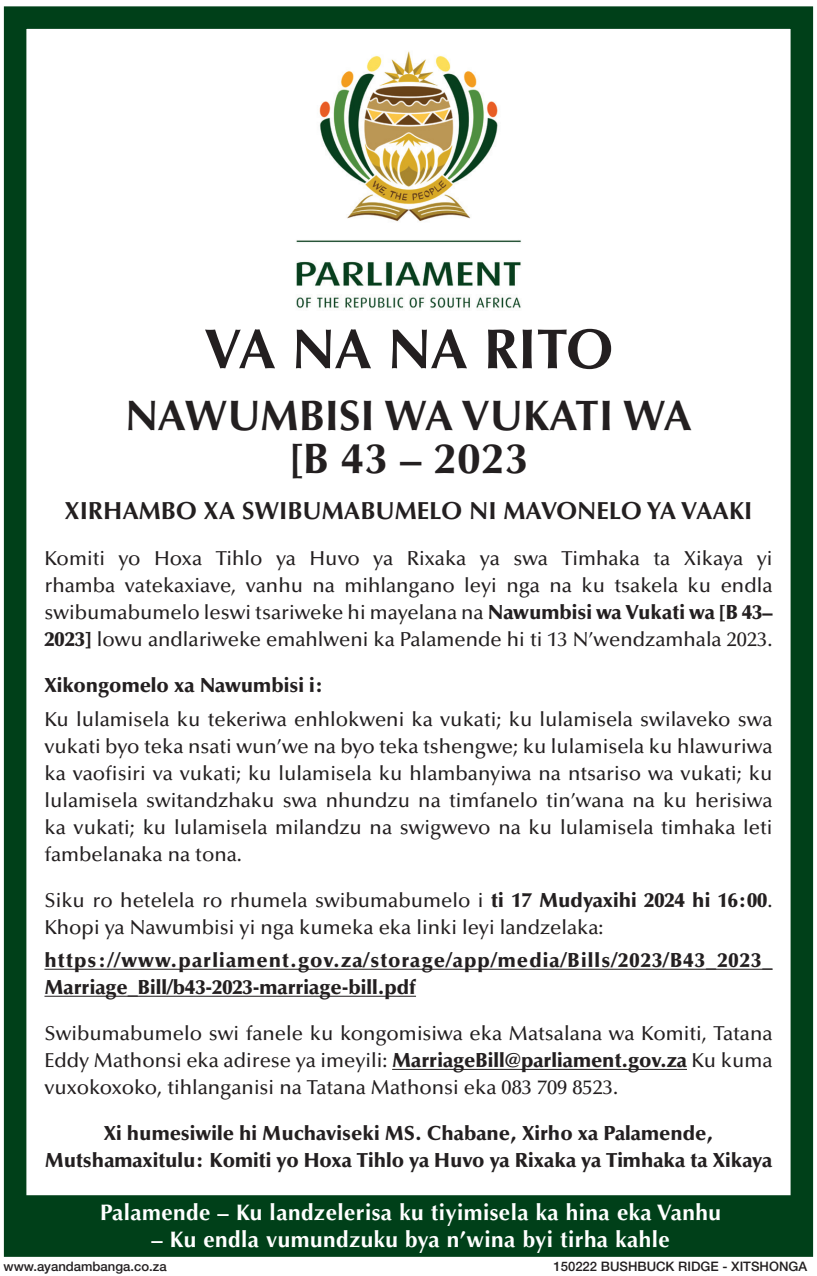
<style>
.page{position:relative;width:817px;height:1276px;background:#fff}
.page>*{position:absolute;margin:0;border:0;box-sizing:border-box;transform-origin:0 0}
.t1{font:700 56.25px "Optima LT Std";letter-spacing:-.02em;color:#231f20}
.t2{font:700 42.75px/42.8px "Optima LT Std";color:#231f20;text-align:center}
.t3{font:700 24.75px "Optima LT Std";color:#231f20}
.t4{font:700 22.5px "Optima LT Std";letter-spacing:.02em;color:#fff}
.t5{font:500 20.25px/27px "Optima LT Std";color:#231f20;text-align:justify}
.t6{font:900 20.25px/27px "Optima LT Std";color:#231f20;text-align:center}
.t7{font:900 20.25px/27px "Optima LT Std";letter-spacing:.055em;color:#231f20}
.t8{font:500 13.05px "Helvetica Neue LT Std";color:#231f20}
.s1{font-weight:900}
</style>
<div class="page">
<div style="left:4px;top:6px;width:808px;height:1250px;border:22px solid #004019"></div>
<img style="left:296px;top:51px;width:225px;height:257px">
<div style="left:10px;top:1195px;width:799px;height:53px;border:22px solid #004019"></div>
<div style="left:21px;top:1203px;width:779px;height:43px;background:#004019"></div>
<hr style="left:44px;top:968px;width:728px;height:1px;background:#231f20">
<hr style="left:44px;top:995px;width:372px;height:1px;background:#231f20">
<hr style="left:392px;top:1069px;width:294px;height:1px;background:#231f20">
<h1 class="t1" style="left:204px;top:316px;width:410px">VA NA NA RITO</h1>
<h2 class="t2" style="left:125px;top:395px;width:568px">NAWUMBISI WA VUKATI WA [B 43 – 2023</h2>
<p class="t3" style="left:65px;top:496px;width:689px">XIRHAMBO XA SWIBUMABUMELO NI MAVONELO YA VAAKI</p>
<p class="t5" style="left:44px;top:545px;width:729px">Komiti yo Hoxa Tihlo ya Huvo ya Rixaka ya swa Timhaka ta Xikaya yi rhamba vatekaxiave, vanhu na mihlangano leyi nga na ku tsakela ku endla swibumabumelo leswi tsariweke hi mayelana na <span class="s1">Nawumbisi wa Vukati wa [B 43– 2023]</span> lowu andlariweke emahlweni ka Palamende hi ti 13 N’wendzamhala 2023.</p>
<p class="t6" style="left:44px;top:672px;width:280px">Xikongomelo xa Nawumbisi i:</p>
<p class="t5" style="left:44px;top:706px;width:729px">Ku lulamisela ku tekeriwa enhlokweni ka vukati; ku lulamisela swilaveko swa vukati byo teka nsati wun’we na byo teka tshengwe; ku lulamisela ku hlawuriwa ka vaofisiri va vukati; ku lulamisela ku hlambanyiwa na ntsariso wa vukati; ku lulamisela switandzhaku swa nhundzu na timfanelo tin’wana na ku herisiwa ka vukati; ku lulamisela milandzu na swigwevo na ku lulamisela timhaka leti fambelanaka na tona.</p>
<p class="t5" style="left:44px;top:887px;width:729px">Siku ro hetelela ro rhumela swibumabumelo i <span class="s1">ti 17 Mudyaxihi 2024 hi 16:00</span>.<br>Khopi ya Nawumbisi yi nga kumeka eka linki leyi landzelaka:</p>
<p class="t7" style="left:44px;top:947px;width:729px">https://www.parliament.gov.za/storage/app/media/Bills/2023/B43_2023_<br>Marriage_Bill/b43-2023-marriage-bill.pdf</p>
<p class="t5" style="left:44px;top:1020px;width:729px">Swibumabumelo swi fanele ku kongomisiwa eka Matsalana wa Komiti, Tatana Eddy Mathonsi eka adirese ya imeyili: <span class="s1">MarriageBill@parliament.gov.za</span> Ku kuma vuxokoxoko, tihlanganisi na Tatana Mathonsi eka 083 709 8523.</p>
<p class="t6" style="left:45px;top:1120px;width:728px">Xi humesiwile hi Muchaviseki MS. Chabane, Xirho xa Palamende,<br>Mutshamaxitulu: Komiti yo Hoxa Tihlo ya Huvo ya Rixaka ya Timhaka ta Xikaya</p>
<p class="t4" style="left:100px;top:1198px;width:622px">Palamende – Ku landzelerisa ku tiyimisela ka hina eka Vanhu</p>
<p class="t4" style="left:151px;top:1225px;width:519px">– Ku endla vumundzuku bya n’wina byi tirha kahle</p>
<p class="t8" style="left:4px;top:1258px;width:165px">www.ayandambanga.co.za</p>
<p class="t8" style="left:553px;top:1258px;width:255px">150222 BUSHBUCK RIDGE - XITSHONGA</p>
</div>
